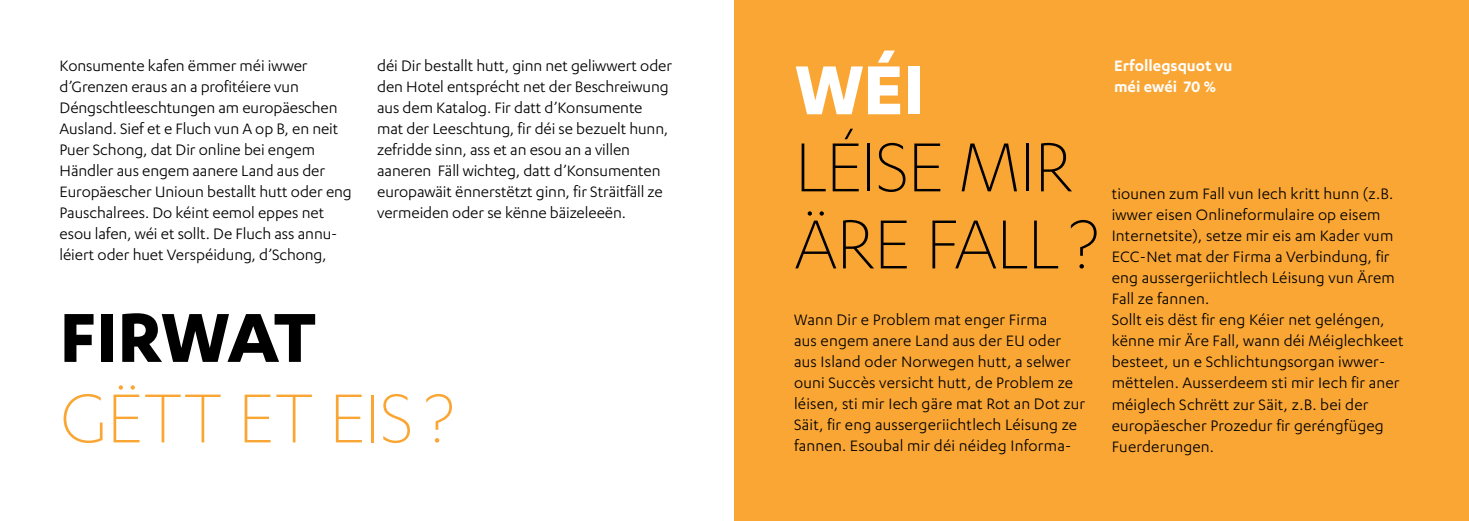
<style>
.page{position:relative;width:1469px;height:521px;background:#fff}
.page>*{position:absolute;margin:0;border:0;box-sizing:border-box;transform-origin:0 0}
.t1{font:300 80.5px/77px "Karbon";letter-spacing:-.025em;color:#000}
.t2{font:300 80.5px "Karbon";letter-spacing:-.005em;color:#faa634}
.t3{font:700 80.5px "Karbon";color:#000}
.t4{font:700 80.5px "Karbon";color:#fff}
.t5{font:17.5px/21px "Karbon";color:#000}
.t6{font:600 17.5px/21px "Karbon";color:#fff}
</style>
<div class="page">
<div style="left:734px;top:0;width:734px;height:521px;background:#faa634"></div>
<p class="t5" style="left:60px;top:55px;width:294px">Konsumente kafen ëmmer méi iwwer d’Grenzen eraus an a profitéiere vun Déngschtleeschtungen am europäeschen Ausland. Sief et e Fluch vun A op B, en neit Puer Schong, dat Dir online bei engem Händler aus engem aanere Land aus der Europäescher Unioun bestallt hutt oder eng Pauschalrees. Do kéint eemol eppes net esou lafen, wéi et sollt. De Fluch ass annu&shy;léiert oder huet Verspéidung, d’Schong,</p>
<p class="t5" style="left:377px;top:55px;width:296px">déi Dir bestallt hutt, ginn net geliwwert oder den Hotel entsprécht net der Beschreiwung aus dem Katalog. Fir datt d’Konsumente mat der Leeschtung, fir déi se bezuelt hunn, zefridde sinn, ass et an esou an a villen aaneren Fäll wichteg, datt d’Konsumenten europawäit ënnerstëtzt ginn, fir Sträitfäll ze vermeiden oder se kënne bäizeleeën.</p>
<h1 class="t3" style="left:60px;top:291px;width:81px">FIRWAT</h1>
<h1 class="t2" style="left:60px;top:374px;width:396px">GËTT ET EIS?</h1>
<h1 class="t4" style="left:794px;top:44px;width:96px">WÉI</h1>
<h1 class="t1" style="left:794px;top:126px;width:306px">LÉISE MIR<br>ÄRE FALL?</h1>
<p class="t5" style="left:794px;top:308px;width:293px">Wann Dir e Problem mat enger Firma<br>aus engem anere Land aus der EU oder aus Island oder Norwegen hutt, a selwer ouni Succès versicht hutt, de Problem ze léisen, sti mir Iech gäre mat Rot an Dot zur Säit, fir eng aussergeriichtlech Léisung ze fannen. Esoubal mir déi néideg Informa-</p>
<p class="t6" style="left:1114px;top:55px;width:120px">Erfollegsquot vu méi ewéi 70 %</p>
<p class="t5" style="left:1111px;top:183px;width:293px">tiounen zum Fall vun Iech kritt hunn (z.B. iwwer eisen Onlineformulaire op eisem Internetsite), setze mir eis am Kader vum ECC-Net mat der Firma a Verbindung, fir eng aussergeriichtlech Léisung vun Ärem Fall ze fannen.<br>Sollt eis dëst fir eng Kéier net geléngen, kënne mir Äre Fall, wann déi Méiglechkeet besteet, un e Schlichtungsorgan iwwer&shy;mëttelen. Ausserdeem sti mir Iech fir aner méiglech Schrëtt zur Säit, z.B. bei der europäescher Prozedur fir geréngfügeg Fuerderungen.</p>
</div>
